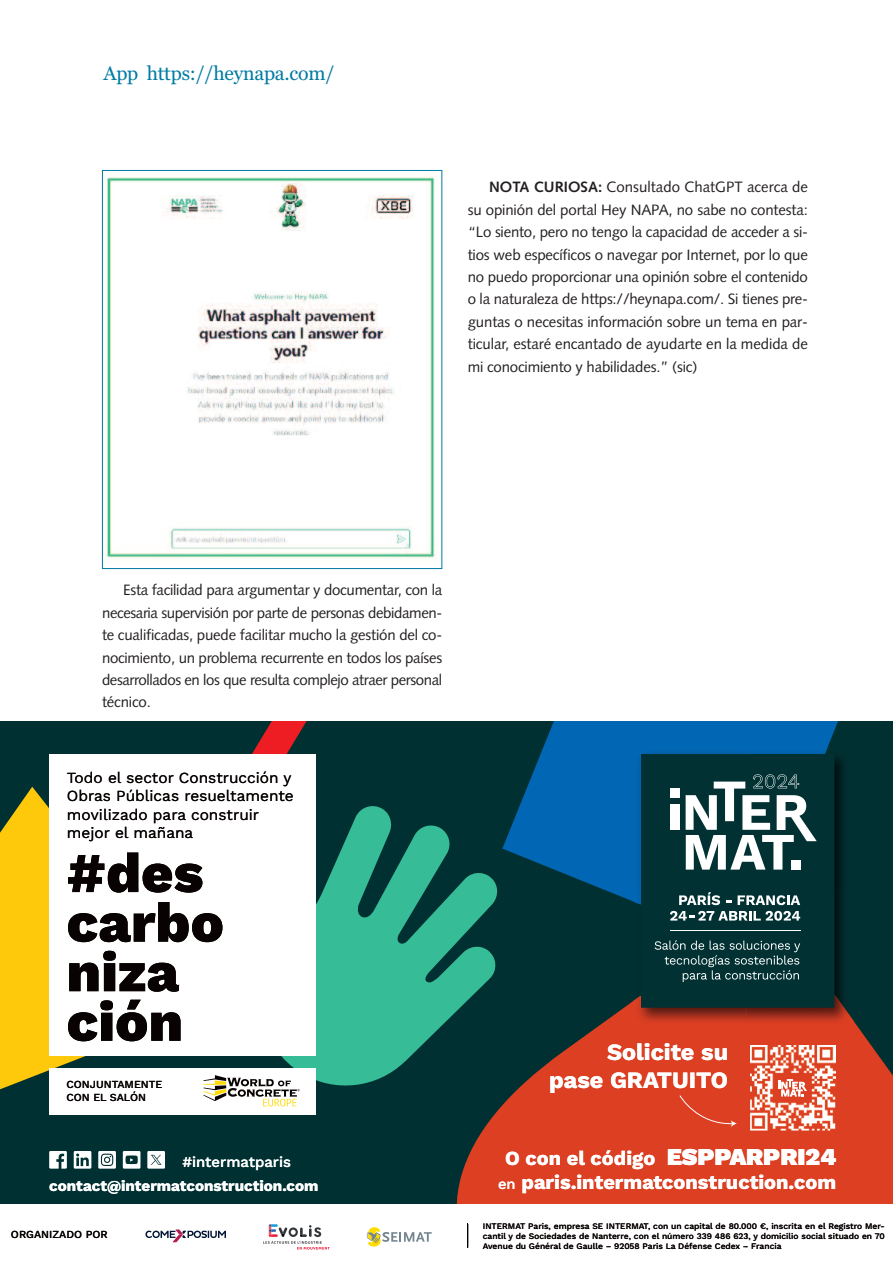
<style>
.page{position:relative;width:893px;height:1263px;background:#fff}
.page>*{position:absolute;margin:0;border:0;box-sizing:border-box;transform-origin:0 0}
.t1{font:800 55.95px "Work Sans";color:#080302}
.t2{font:900 24.15px "Work Sans";color:#fff}
.t3{font:700 23.4px "Work Sans";color:#fff}
.t4{font:700 19.95px "Work Sans";color:#fff}
.t5{font:19.5px "Georgia";letter-spacing:-.01em;color:#007ba3}
.t6{font:15.45px "Work Sans";color:#080302}
.t7{font:700 15.15px "Work Sans";color:#fff}
.t8{font:15px/22.4px "Syntax LT Std";letter-spacing:-.01em;color:#231f20;text-align:justify}
.t9{font:500 14.85px "Work Sans";color:#fff}
.t10{font:500 10.8px "Work Sans";color:#080302}
.t11{font:500 8.55px "Work Sans";color:#080302}
.s1{font-weight:700}
.s2{font-weight:900;font-size:24.15px}
.s3{font-weight:500;font-size:14.7px}
</style>
<div class="page">
<div style="left:0;top:722px;width:893px;height:541px;background:#003031"></div>
<svg style="left:449px;top:995px;width:444px;height:210px;fill:#dc3f22"></svg>
<svg style="left:679px;top:1095px;width:58px;height:32px;background:#dd462a"></svg>
<svg style="left:281px;top:803px;width:218px;height:290px;fill:#36bc96"></svg>
<svg style="left:0;top:787px;width:86px;height:303px;background:#e3b80e"></svg>
<svg style="left:502px;top:722px;width:336px;height:183px;fill:#0166b3"></svg>
<svg style="left:221px;top:722px;width:90px;height:33px"></svg>
<div style="left:49px;top:755px;width:266px;height:301px;background:#fff"></div>
<div style="left:49px;top:1068px;width:266px;height:47px;background:#fff"></div>
<svg style="left:203px;top:1075px;width:97px;height:31px"></svg>
<div style="left:0;top:1205px;width:893px;height:58px;background:#fff"></div>
<div style="left:641px;top:754px;width:193px;height:254px;background:#013132"></div>
<hr style="left:670px;top:930px;width:130px;height:1px;background:#fff">
<svg style="left:747px;top:774px;width:70px;height:96px"></svg>
<svg style="left:670px;top:911px;width:130px;height:10px"></svg>
<svg style="left:679px;top:892px;width:41px;height:13px"></svg>
<svg style="left:738px;top:895px;width:62px;height:10px"></svg>
<svg style="left:655px;top:940px;width:145px;height:42px"></svg>
<svg style="left:145px;top:1229px;width:81px;height:13px"></svg>
<svg style="left:263px;top:1224px;width:67px;height:25px"></svg>
<svg style="left:367px;top:1227px;width:65px;height:20px"></svg>
<svg style="left:74px;top:1151px;width:17px;height:17px"></svg>
<svg style="left:49px;top:1151px;width:18px;height:17px"></svg>
<svg style="left:98px;top:1151px;width:18px;height:17px"></svg>
<svg style="left:147px;top:1151px;width:18px;height:17px"></svg>
<svg style="left:123px;top:1151px;width:17px;height:17px"></svg>
<img style="left:633px;top:746px;width:114px;height:143px">
<img style="left:828px;top:746px;width:15px;height:143px">
<img style="left:747px;top:746px;width:81px;height:8px">
<img style="left:633px;top:904px;width:7px;height:92px">
<img style="left:633px;top:996px;width:114px;height:27px">
<img style="left:633px;top:889px;width:7px;height:15px">
<img style="left:834px;top:889px;width:9px;height:105px">
<img style="left:747px;top:994px;width:107px;height:29px">
<img style="left:750px;top:1045px;width:85px;height:34px">
<svg style="left:467px;top:1224px;width:2px;height:24px"></svg>
<img style="left:750px;top:1092px;width:85px;height:38px">
<svg style="left:778px;top:1079px;width:29px;height:17px"></svg>
<img style="left:104px;top:172px;width:333px;height:389px">
<div style="left:102px;top:170px;width:340px;height:399px;border:1px solid #007ba3"></div>
<h3 class="t5" style="left:104px;top:62px;width:232px">App https://heynapa.com/</h3>
<p class="t8" style="left:468px;top:177px;width:342px;text-indent:21px"><span class="s1">NOTA CURIOSA:</span> Consultado ChatGPT acerca de su opinión del portal Hey NAPA, no sabe no contesta: “Lo siento, pero no tengo la capacidad de acceder a si&shy;tios web específicos o navegar por Internet, por lo que no puedo proporcionar una opinión sobre el contenido o la naturaleza de https://heynapa.com/. Si tienes pre&shy;guntas o necesitas información sobre un tema en par&shy;ticular, estaré encantado de ayudarte en la medida de mi conocimiento y habilidades.” (sic)</p>
<p class="t8" style="left:102px;top:580px;width:342px;text-indent:21px">Esta facilidad para argumentar y documentar, con la necesaria supervisión por parte de personas debidamen&shy;te cualificadas, puede facilitar mucho la gestión del co&shy;nocimiento, un problema recurrente en todos los países desarrollados en los que resulta complejo atraer personal técnico.</p>
<p class="t6" style="left:67px;top:768px;width:226px">Todo el sector Construcción y</p>
<p class="t6" style="left:67px;top:787px;width:228px">Obras Públicas resueltamente</p>
<p class="t6" style="left:67px;top:805px;width:194px">movilizado para construir</p>
<p class="t6" style="left:67px;top:824px;width:128px">mejor el mañana</p>
<h1 class="t1" style="left:66px;top:840px;width:138px">#des</h1>
<h1 class="t1" style="left:66px;top:889px;width:159px">carbo</h1>
<h1 class="t1" style="left:66px;top:939px;width:114px">niza</h1>
<h1 class="t1" style="left:66px;top:989px;width:118px">ción</h1>
<p class="t10" style="left:66px;top:1078px;width:97px">CONJUNTAMENTE</p>
<p class="t10" style="left:66px;top:1091px;width:81px">CON EL SALÓN</p>
<p class="t9" style="left:182px;top:1153px;width:110px">#intermatparis</p>
<p class="t7" style="left:49px;top:1176px;width:271px">contact@intermatconstruction.com</p>
<p class="t10" style="left:11px;top:1228px;width:98px">ORGANIZADO POR</p>
<h3 class="t3" style="left:607px;top:1038px;width:122px">Solicite su</h3>
<h3 class="t3" style="left:549px;top:1066px;width:180px">pase GRATUITO</h3>
<h3 class="t4" style="left:505px;top:1146px;width:243px">O con el código <span class="s2">ESPPA</span></h3>
<h2 class="t2" style="left:746px;top:1142px;width:91px">RPRI24</h2>
<h3 class="t4" style="left:498px;top:1170px;width:340px"><span class="s3">en</span> paris.intermatconstruction.com</h3>
<p class="t11" style="left:483px;top:1221px;width:403px">INTERMAT Paris, empresa SE INTERMAT, con un capital de 80.000 €, inscrita en el Registro Mer-</p>
<p class="t11" style="left:483px;top:1231px;width:403px">cantil y de Sociedades de Nanterre, con el número 339 486 623, y domicilio social situado en 70</p>
<p class="t11" style="left:483px;top:1241px;width:300px">Avenue du Général de Gaulle – 92058 Paris La Défense Cedex – Francia</p>
</div>
